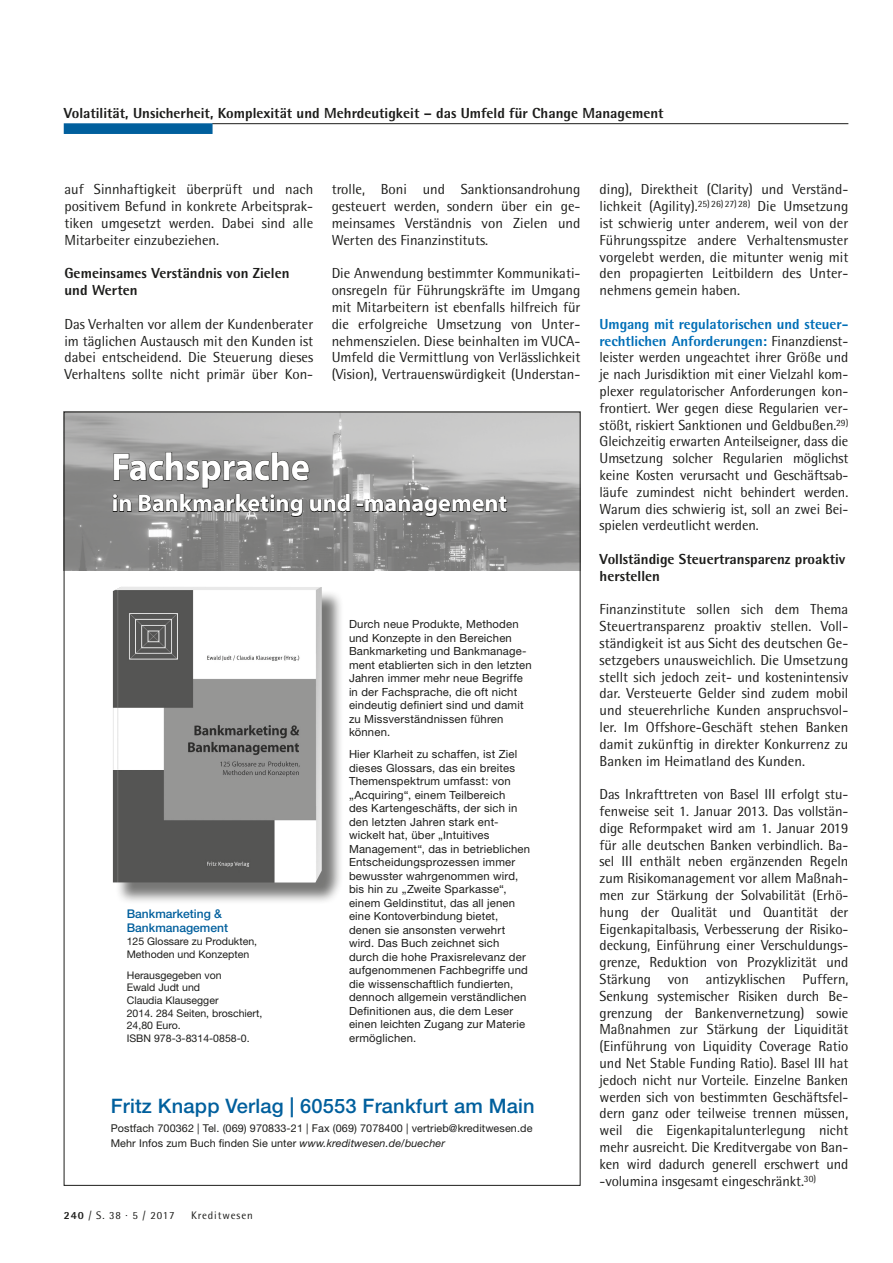
<style>
.page{position:relative;width:893px;height:1263px;background:#fff}
.page>*{position:absolute;margin:0;border:0;box-sizing:border-box;transform-origin:0 0}
.t1{font:38.85px "Myriad Headline";letter-spacing:.01em;color:#fff;scale:.93 1}
.t2{font:700 24px "Myriad Pro";color:#fff}
.t3{font:500 19.95px "Helvetica Neue";letter-spacing:.01em;color:#005f9d}
.t4{font:14.55px/16.8px "Rotis Semi Sans";color:#1d1d1b;text-align:justify}
.t5{font:800 14.55px/16.8px "Rotis Semi Sans";color:#1d1d1b}
.t6{font:500 12px/14.4px "Helvetica Neue";color:#005f9d}
.t7{font:11.25px/13.5px "Helvetica Neue";letter-spacing:.015em;color:#1d1d1b}
.t8{font:10.95px "Rotis Semi Sans";letter-spacing:.08em;color:#1d1d1b}
.t9{font:10.8px/15px "Helvetica Neue";letter-spacing:.01em;color:#1d1d1b}
.t10{font:10.5px/12.6px "Helvetica Neue";color:#1d1d1b}
.s1{font-style:italic}
.s2{font-weight:800}
.s3{font-weight:800;color:#006fb7}
</style>
<div class="page">
<hr style="left:212px;top:123px;width:636px;height:1px;background:#1d1d1b">
<div style="left:64px;top:123px;width:149px;height:11px;background:#005f9d;border:2px solid #005f9d"></div>
<img style="left:66px;top:414px;width:512px;height:156px">
<div style="left:115px;top:589px;width:229px;height:316px;background:#1d1d1b;opacity:.6"></div>
<img style="left:113px;top:587px;width:209px;height:295px">
<svg style="left:113px;top:452px;width:394px;height:71px;background:#8b8b8a"></svg>
<p class="t5" style="left:64px;top:105px;width:601px">Volatilität, Unsicherheit, Komplexität und Mehrdeutigkeit – das Umfeld für Change Management</p>
<p class="t4" style="left:64px;top:181px;width:250px">auf Sinnhaftigkeit überprüft und nach positivem Befund in konkrete Arbeitsprak&shy;tiken umgesetzt werden. Dabei sind alle Mitarbeiter einzubeziehen.</p>
<p class="t5" style="left:64px;top:265px;width:227px">Gemeinsames Verständnis von Zielen und Werten</p>
<p class="t4" style="left:64px;top:315px;width:250px">Das Verhalten vor allem der Kundenberater im täglichen Austausch mit den Kunden ist dabei entscheidend. Die Steuerung dieses Verhaltens sollte nicht primär über Kon-</p>
<p class="t4" style="left:332px;top:181px;width:250px">trolle, Boni und Sanktionsandrohung gesteuert werden, sondern über ein ge&shy;meinsames Verständnis von Zielen und Werten des Finanzinstituts.</p>
<p class="t4" style="left:332px;top:265px;width:250px">Die Anwendung bestimmter Kommunikati&shy;onsregeln für Führungskräfte im Umgang mit Mitarbeitern ist ebenfalls hilfreich für die erfolgreiche Umsetzung von Unter&shy;nehmenszielen. Diese beinhalten im VUCA-Umfeld die Vermittlung von Verlässlichkeit (Vision), Vertrauenswürdigkeit (Understan-</p>
<h1 class="t1" style="left:112px;top:447px;width:214px">Fachsprache</h1>
<h2 class="t2" style="left:112px;top:488px;width:397px">in Bankmarketing und -management</h2>
<p class="t6" style="left:127px;top:906px;width:103px">Bankmarketing &amp;<br>Bankmanagement</p>
<p class="t10" style="left:127px;top:935px;width:132px">125 Glossare zu Produkten,<br>Methoden und Konzepten</p>
<p class="t10" style="left:127px;top:968px;width:137px">Herausgegeben von<br>Ewald Judt und<br>Claudia Klausegger<br>2014. 284 Seiten, broschiert,<br>24,80 Euro.<br>ISBN 978-3-8314-0858-0.</p>
<p class="t7" style="left:349px;top:617px;width:184px">Durch neue Produkte, Methoden und Konzepte in den Bereichen<br>Bankmarketing und Bankmanage&shy;ment etablierten sich in den letzten<br>Jahren immer mehr neue Begriffe in der Fachsprache, die oft nicht eindeutig definiert sind und damit zu Missverständnissen führen können.</p>
<p class="t7" style="left:349px;top:747px;width:183px">Hier Klarheit zu schaffen, ist Ziel dieses Glossars, das ein breites<br>Themenspektrum umfasst: von „Acquiring“, einem Teilbereich<br>des Kartengeschäfts, der sich in den letzten Jahren stark ent - wickelt hat, über „Intuitives<br>Management“, das in betrieblichen<br>Entscheidungsprozessen immer bewusster wahrgenommen wird, bis hin zu „Zweite Sparkasse“, einem Geldinstitut, das all jenen eine Kontoverbindung bietet, denen sie ansonsten verwehrt wird. Das Buch zeichnet sich durch die hohe Praxisrelevanz der aufgenommenen Fachbegriffe und die wissenschaftlich fundierten, dennoch allgemein verständlichen<br>Definitionen aus, die dem Leser einen leichten Zugang zur Materie ermöglichen.</p>
<h3 class="t3" style="left:111px;top:1094px;width:425px">Fritz Knapp Verlag | 60553 Frankfurt am Main</h3>
<p class="t9" style="left:111px;top:1121px;width:423px">Postfach 700362 | Tel. (069) 970833-21 | Fax (069) 7078400 | vertrieb@kreditwesen.de<br>Mehr Infos zum Buch finden Sie unter <span class="s1">www.kreditwesen.de/buecher</span></p>
<p class="t8" style="left:64px;top:1209px;width:112px"><span class="s2">240</span> / S. 38 · 5 / 2017</p>
<p class="t8" style="left:191px;top:1209px;width:63px">Kreditwesen</p>
<p class="t4" style="left:600px;top:181px;width:250px">ding), Direktheit (Clarity) und Verständ&shy;lichkeit (Agility).<sup>25)26)27)28)</sup> Die Umsetzung ist schwierig unter anderem, weil von der Führungsspitze andere Verhaltensmuster vorgelebt werden, die mitunter wenig mit den propagierten Leitbildern des Unter&shy;nehmens gemein haben.</p>
<p class="t4" style="left:600px;top:315px;width:250px"><span class="s3">Umgang mit regulatorischen und steuer&shy;rechtlichen Anforderungen:</span> Finanzdienst&shy;leister werden ungeachtet ihrer Größe und je nach Jurisdiktion mit einer Vielzahl kom&shy;plexer regulatorischer Anforderungen kon&shy;frontiert. Wer gegen diese Regularien ver&shy;stößt, riskiert Sanktionen und Geldbußen.<sup>29)<br></sup>Gleichzeitig erwarten Anteilseigner, dass die Umsetzung solcher Regularien möglichst keine Kosten verursacht und Geschäftsab&shy;läufe zumindest nicht behindert werden.<br>Warum dies schwierig ist, soll an zwei Bei&shy;spielen verdeutlicht werden.</p>
<p class="t5" style="left:600px;top:550px;width:247px">Vollständige Steuertransparenz proaktiv herstellen</p>
<p class="t4" style="left:600px;top:601px;width:250px">Finanzinstitute sollen sich dem Thema Steuertransparenz proaktiv stellen. Voll&shy;ständigkeit ist aus Sicht des deutschen Ge&shy;setzgebers unausweichlich. Die Umsetzung stellt sich jedoch zeit- und kostenintensiv dar. Versteuerte Gelder sind zudem mobil und steuerehrliche Kunden anspruchsvol&shy;ler. Im Offshore-Geschäft stehen Banken damit zukünftig in direkter Konkurrenz zu Banken im Heimatland des Kunden.</p>
<p class="t4" style="left:600px;top:786px;width:250px">Das Inkrafttreten von Basel III erfolgt stu&shy;fenweise seit 1. Januar 2013. Das vollstän&shy;dige Reformpaket wird am 1. Januar 2019 für alle deutschen Banken verbindlich. Ba&shy;sel III enthält neben ergänzenden Regeln zum Risikomanagement vor allem Maßnah&shy;men zur Stärkung der Solvabilität (Erhö&shy;hung der Qualität und Quantität der Eigenkapitalbasis, Verbesserung der Risiko&shy;deckung, Einführung einer Verschuldungs&shy;grenze, Reduktion von Prozyklizität und Stärkung von antizyklischen Puffern, Senkung systemischer Risiken durch Be&shy;grenzung der Bankenvernetzung) sowie Maßnahmen zur Stärkung der Liquidität (Einführung von Liquidity Coverage Ratio und Net Stable Funding Ratio). Basel III hat jedoch nicht nur Vorteile. Einzelne Banken werden sich von bestimmten Geschäftsfel&shy;dern ganz oder teilweise trennen müssen, weil die Eigenkapitalunterlegung nicht mehr ausreicht. Die Kreditvergabe von Ban&shy;ken wird dadurch generell erschwert und -volumina insgesamt eingeschränkt.<sup>30)</sup></p>
</div>
